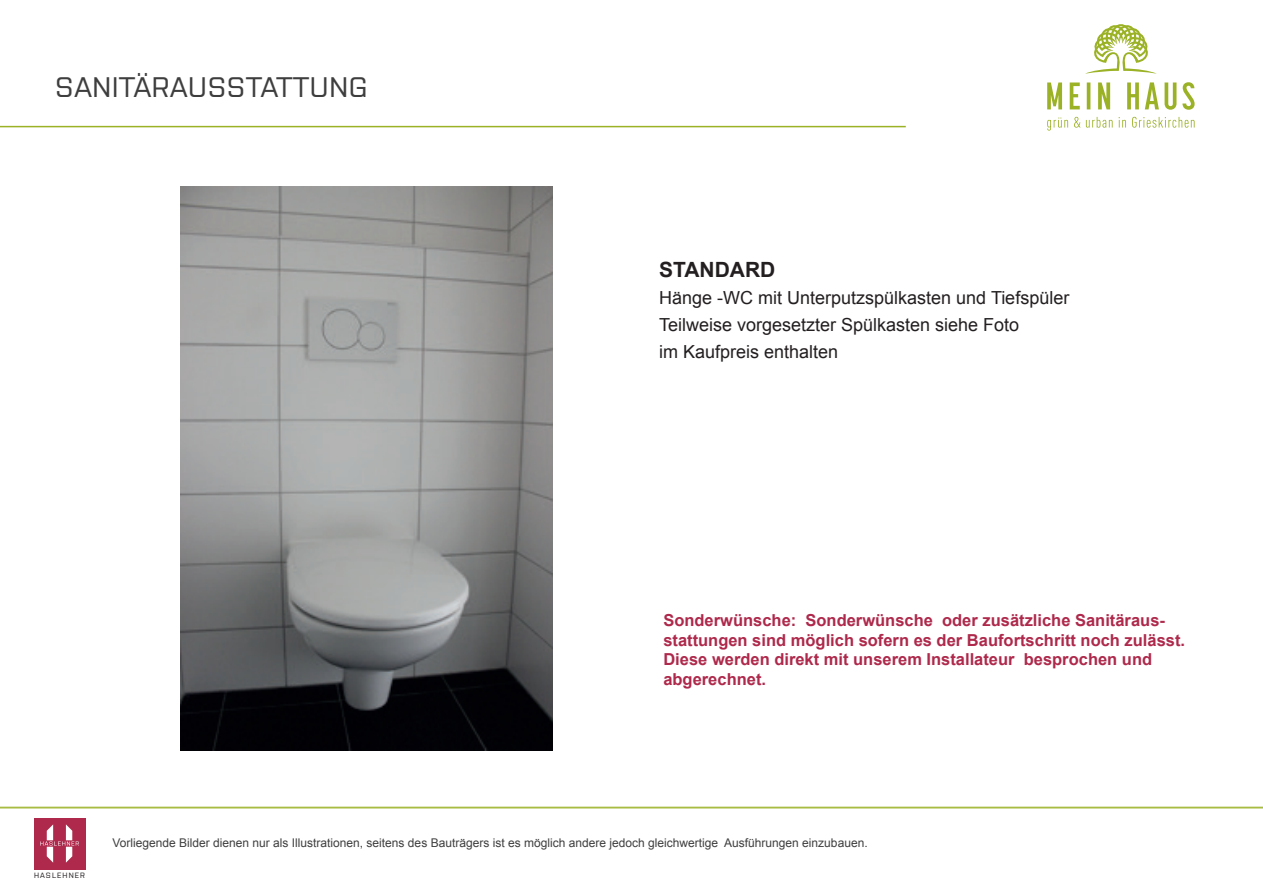
<style>
.page{position:relative;width:1263px;height:893px;background:#fff}
.page>*{position:absolute;margin:0;border:0;box-sizing:border-box;transform-origin:0 0}
.t1{font:500 28.2px "Purista";letter-spacing:.025em;color:#3e3e3f}
.t2{font:700 21px "Arial";color:#231f20}
.t3{font:18px/27px "Arial";color:#231f20}
.t4{font:700 16.5px/19.5px "Arial";color:#ae294b}
.t5{font:12px "Arial";color:#3e3e3f}
.t6{font:500 7.65px "Purista";letter-spacing:.14em;color:#231f20}
</style>
<div class="page">
<svg style="left:0;top:808px;width:1263px;height:62px"></svg>
<div style="left:34px;top:818px;width:51px;height:51px;background:#ae294b"></div>
<svg style="left:40px;top:824px;width:39px;height:39px"></svg>
<hr style="left:0;top:807px;width:1263px;height:1px;background:#9cb226">
<hr style="left:0;top:126px;width:906px;height:1px;background:#9cb226">
<svg style="left:1085px;top:24px;width:72px;height:50px"></svg>
<svg style="left:1047px;top:82px;width:147px;height:28px"></svg>
<svg style="left:1047px;top:117px;width:147px;height:14px"></svg>
<img style="left:181px;top:187px;width:372px;height:564px">
<h1 class="t1" style="left:55px;top:67px;width:314px">SANITÄRAUSSTATTUNG</h1>
<p class="t2" style="left:659px;top:255px;width:118px">STANDARD</p>
<p class="t3" style="left:659px;top:284px;width:412px">Hänge -WC mit Unterputzspülkasten und Tiefspüler<br>Teilweise vorgesetzter Spülkasten siehe Foto<br>im Kaufpreis enthalten</p>
<p class="t4" style="left:663px;top:611px;width:523px">Sonderwünsche: Sonderwünsche oder zusätzliche Sanitäraus&shy;stattungen sind möglich sofern es der Baufortschritt noch zulässt.<br>Diese werden direkt mit unserem Installateur besprochen und abgerechnet.</p>
<p class="t6" style="left:34px;top:870px;width:53px">HASLEHNER</p>
<p class="t5" style="left:112px;top:835px;width:757px">Vorliegende Bilder dienen nur als Illustrationen, seitens des Bauträgers ist es möglich andere jedoch gleichwertige Ausführungen einzubauen.</p>
</div>
